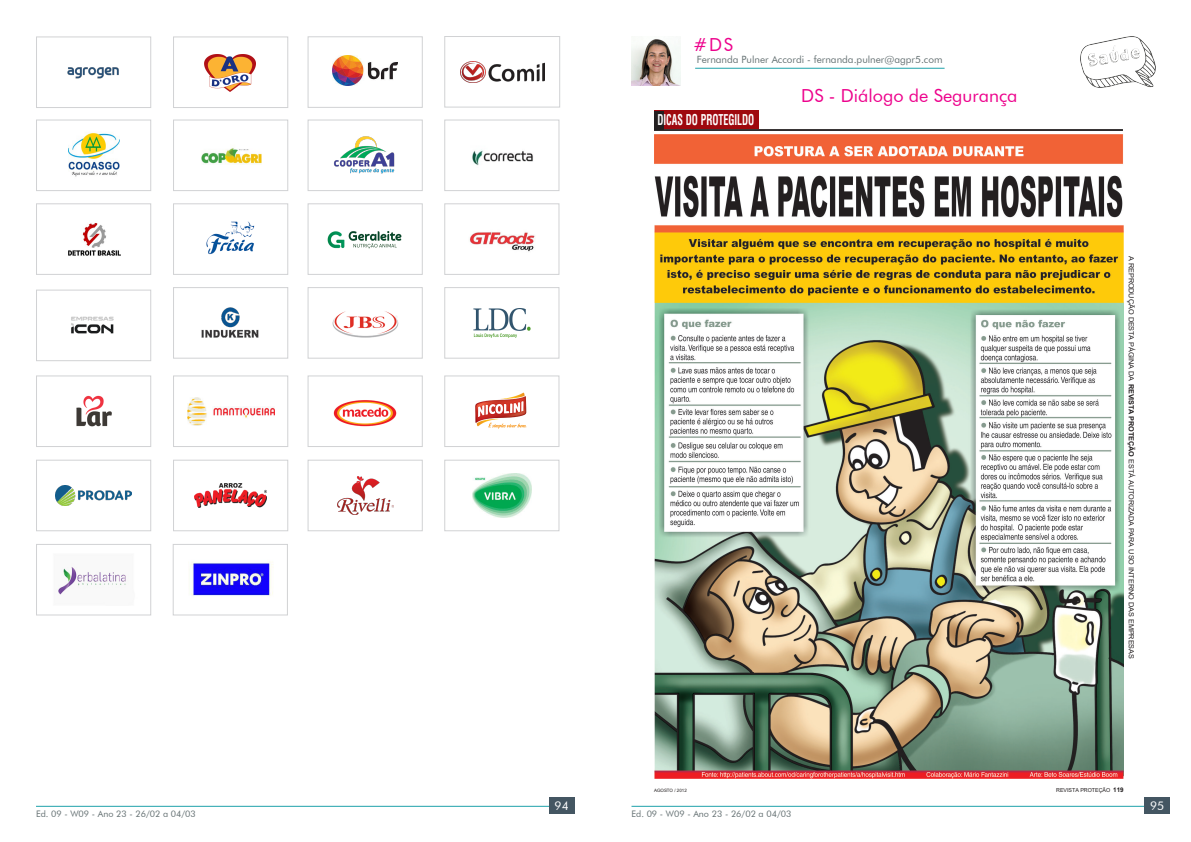
<style>
.page{position:relative;width:1191px;height:842px;background:#fff}
.page>*{position:absolute;margin:0;border:0;box-sizing:border-box;transform-origin:0 0}
.t1{font:18px "Futura BT";color:#ed028c}
.t2{font:700 condensed 14.5px "Helvetica";letter-spacing:-.005em;color:#fff;scale:.69 1}
.t3{font:12px "Futura BT";color:#fff}
.t4{font:10px "Futura BT";color:#657173}
.t5{font:9px "Futura BT";color:#657173}
.t6{font:7.2px "Arial";letter-spacing:-.01em;color:#231f20}
.t7{font:5.5px "Arial";letter-spacing:-.005em;color:#231f20}
.t8{font:4.5px "Arial";letter-spacing:-.005em;color:#231f20}
.s1{font-weight:700}
.s2{font-weight:700;font-size:6.4px}
</style>
<div class="page">
<hr style="left:36px;top:806px;width:523px;height:1px;background:#1ea2aa">
<hr style="left:631px;top:806px;width:524px;height:1px;background:#1ea2aa">
<div style="left:549px;top:798px;width:25px;height:16px;background:#445662"></div>
<div style="left:1144px;top:798px;width:26px;height:16px;background:#445662"></div>
<hr style="left:695px;top:68px;width:249px;height:1px;background:#1ea2aa">
<img style="left:632px;top:39px;width:49px;height:47px">
<img style="left:1080px;top:37px;width:75px;height:50px">
<div style="left:654px;top:111px;width:104px;height:18px;background:#9f080e"></div>
<div style="left:654px;top:111px;width:9px;height:18px;background:#231f20"></div>
<hr style="left:654px;top:129px;width:469px;height:2px;background:#231f20">
<img style="left:654px;top:135px;width:469px;height:644px">
<img style="left:69px;top:133px;width:51px;height:44px">
<div style="left:36px;top:120px;width:115px;height:71px;border:1px solid #d1d2d4"></div>
<img style="left:68px;top:222px;width:52px;height:34px">
<div style="left:36px;top:203px;width:115px;height:72px;border:1px solid #d1d2d4"></div>
<img style="left:461px;top:62px;width:83px;height:20px">
<div style="left:444px;top:36px;width:116px;height:72px;border:1px solid #d1d2d4"></div>
<img style="left:201px;top:148px;width:60px;height:17px">
<div style="left:173px;top:120px;width:115px;height:71px;border:1px solid #d1d2d4"></div>
<img style="left:472px;top:150px;width:61px;height:16px">
<div style="left:444px;top:120px;width:115px;height:71px;border:1px solid #d1d2d4"></div>
<img style="left:332px;top:311px;width:67px;height:27px">
<div style="left:307px;top:287px;width:116px;height:72px;border:1px solid #d1d2d4"></div>
<img style="left:71px;top:316px;width:43px;height:18px">
<div style="left:36px;top:290px;width:115px;height:71px;border:1px solid #d1d2d4"></div>
<img style="left:202px;top:307px;width:56px;height:31px">
<div style="left:173px;top:287px;width:115px;height:72px;border:1px solid #d1d2d4"></div>
<img style="left:58px;top:567px;width:68px;height:28px">
<div style="left:36px;top:544px;width:115px;height:71px;border:1px solid #d1d2d4"></div>
<img style="left:469px;top:232px;width:66px;height:20px">
<div style="left:444px;top:203px;width:115px;height:72px;border:1px solid #d1d2d4"></div>
<img style="left:333px;top:400px;width:64px;height:27px">
<div style="left:307px;top:375px;width:116px;height:72px;border:1px solid #d1d2d4"></div>
<img style="left:475px;top:392px;width:52px;height:37px">
<div style="left:444px;top:375px;width:115px;height:72px;border:1px solid #d1d2d4"></div>
<img style="left:187px;top:397px;width:87px;height:28px">
<div style="left:173px;top:375px;width:115px;height:72px;border:1px solid #d1d2d4"></div>
<img style="left:190px;top:561px;width:83px;height:35px">
<div style="left:173px;top:544px;width:115px;height:71px;border:1px solid #d1d2d4"></div>
<img style="left:473px;top:474px;width:58px;height:43px">
<div style="left:444px;top:460px;width:115px;height:71px;border:1px solid #d1d2d4"></div>
<img style="left:474px;top:308px;width:57px;height:29px">
<div style="left:444px;top:287px;width:115px;height:72px;border:1px solid #d1d2d4"></div>
<img style="left:334px;top:136px;width:61px;height:38px">
<div style="left:307px;top:120px;width:116px;height:71px;border:1px solid #d1d2d4"></div>
<img style="left:206px;top:221px;width:49px;height:34px">
<div style="left:173px;top:203px;width:115px;height:72px;border:1px solid #d1d2d4"></div>
<img style="left:327px;top:231px;width:75px;height:18px">
<div style="left:307px;top:203px;width:116px;height:72px;border:1px solid #d1d2d4"></div>
<img style="left:332px;top:55px;width:66px;height:30px">
<div style="left:307px;top:36px;width:116px;height:72px;border:1px solid #d1d2d4"></div>
<img style="left:67px;top:67px;width:52px;height:12px">
<div style="left:36px;top:36px;width:115px;height:72px;border:1px solid #d1d2d4"></div>
<img style="left:205px;top:54px;width:50px;height:37px">
<div style="left:173px;top:36px;width:115px;height:72px;border:1px solid #d1d2d4"></div>
<img style="left:337px;top:476px;width:56px;height:38px">
<div style="left:307px;top:460px;width:116px;height:71px;border:1px solid #d1d2d4"></div>
<img style="left:76px;top:395px;width:36px;height:32px">
<div style="left:36px;top:375px;width:115px;height:72px;border:1px solid #d1d2d4"></div>
<img style="left:195px;top:483px;width:72px;height:24px">
<div style="left:173px;top:460px;width:115px;height:71px;border:1px solid #d1d2d4"></div>
<img style="left:55px;top:486px;width:77px;height:19px">
<div style="left:36px;top:460px;width:115px;height:71px;border:1px solid #d1d2d4"></div>
<p class="t1" style="left:693px;top:33px;width:41px">#DS</p>
<p class="t4" style="left:697px;top:54px;width:247px">Fernanda Pulner Accordi - fernanda.pulner@agpr5.com</p>
<p class="t1" style="left:801px;top:84px;width:217px">DS - Diálogo de Segurança</p>
<p class="t2" style="left:657px;top:111px;width:142px">DICAS DO PROTEGILDO</p>
<p class="t6" style="left:1136px;top:256px;width:405px;rotate:90deg">A REPRODUÇÃO DESTA PÁGINA DA <span class="s1">REVISTA PROTEÇÃO</span> ESTÁ AUTORIZADA PARA USO INTERNO DAS EMPRESAS</p>
<p class="t8" style="left:654px;top:788px;width:34px">AGOSTO / 2012</p>
<p class="t7" style="left:1056px;top:787px;width:69px">REVISTA PROTEÇÃO <span class="s2">119</span></p>
<h3 class="t3" style="left:554px;top:798px;width:16px">94</h3>
<h3 class="t3" style="left:1150px;top:798px;width:16px">95</h3>
<p class="t5" style="left:36px;top:808px;width:161px">Ed. 09 - W09 - Ano 23 - 26/02 a 04/03</p>
<p class="t5" style="left:631px;top:808px;width:161px">Ed. 09 - W09 - Ano 23 - 26/02 a 04/03</p>
</div>
